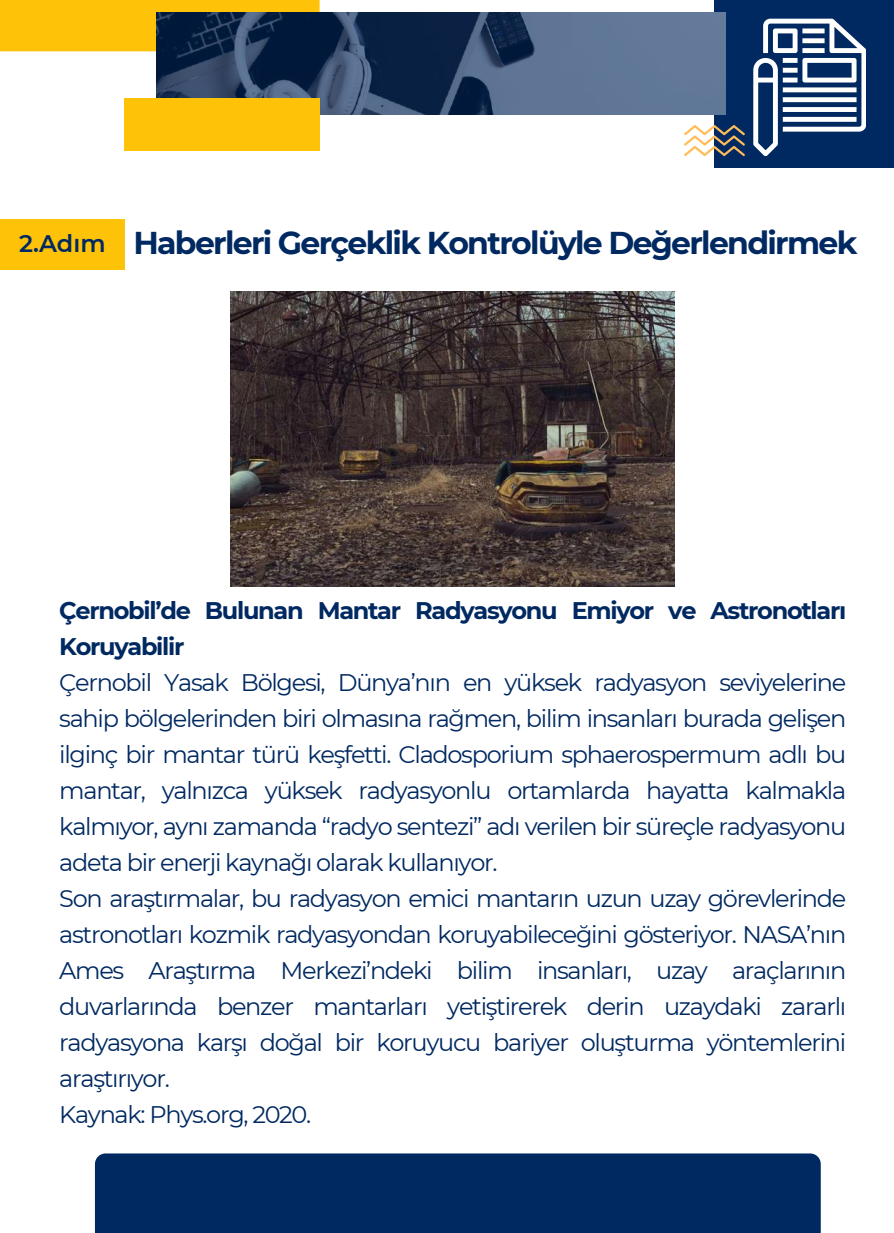
<style>
.page{position:relative;width:894px;height:1233px;background:#fff}
.page>*{position:absolute;margin:0;border:0;box-sizing:border-box;transform-origin:0 0}
.t1{font:700 31.5px "Montserrat";letter-spacing:-.055em;color:#002961}
.t2{font:24px/36px "Montserrat";letter-spacing:-.055em;color:#002961}
.t3{font:700 24px/36px "Montserrat";letter-spacing:-.055em;color:#002961}
.s1{font-weight:600;font-size:24px}
</style>
<div class="page">
<div style="left:95px;top:1153px;width:725px;height:80px;background:#002961"></div>
<div style="left:714px;top:0;width:179px;height:167px;background:#002961"></div>
<svg style="left:753px;top:19px;width:112px;height:137px"></svg>
<div style="left:0;top:0;width:319px;height:51px;background:#fec209"></div>
<svg style="left:684px;top:125px;width:60px;height:31px"></svg>
<svg style="left:156px;top:12px;width:570px;height:103px"></svg>
<div style="left:124px;top:99px;width:195px;height:52px;background:#fec209"></div>
<div style="left:0;top:219px;width:124px;height:51px;background:#fec209"></div>
<img style="left:230px;top:292px;width:444px;height:295px">
<h1 class="t1" style="left:19px;top:224px;width:839px"><span class="s1">2.Adım</span> Haberleri Gerçeklik Kontrolüyle Değerlendirmek</h1>
<p class="t3" style="left:59px;top:592px;width:788px">Çernobil’de Bulunan Mantar Radyasyonu Emiyor ve Astronotları<br>Koruyabilir</p>
<p class="t2" style="left:59px;top:664px;width:788px">Çernobil Yasak Bölgesi, Dünya’nın en yüksek radyasyon seviyelerine sahip bölgelerinden biri olmasına rağmen, bilim insanları burada gelişen ilginç bir mantar türü keşfetti. Cladosporium sphaerospermum adlı bu mantar, yalnızca yüksek radyasyonlu ortamlarda hayatta kalmakla kalmıyor, aynı zamanda “radyo sentezi” adı verilen bir süreçle radyasyonu adeta bir enerji kaynağı olarak kullanıyor.<br>Son araştırmalar, bu radyasyon emici mantarın uzun uzay görevlerinde astronotları kozmik radyasyondan koruyabileceğini gösteriyor. NASA’nın Ames Araştırma Merkezi’ndeki bilim insanları, uzay araçlarının duvarlarında benzer mantarları yetiştirerek derin uzaydaki zararlı radyasyona karşı doğal bir koruyucu bariyer oluşturma yöntemlerini araştırıyor.<br>Kaynak: Phys.org, 2020.</p>
</div>
